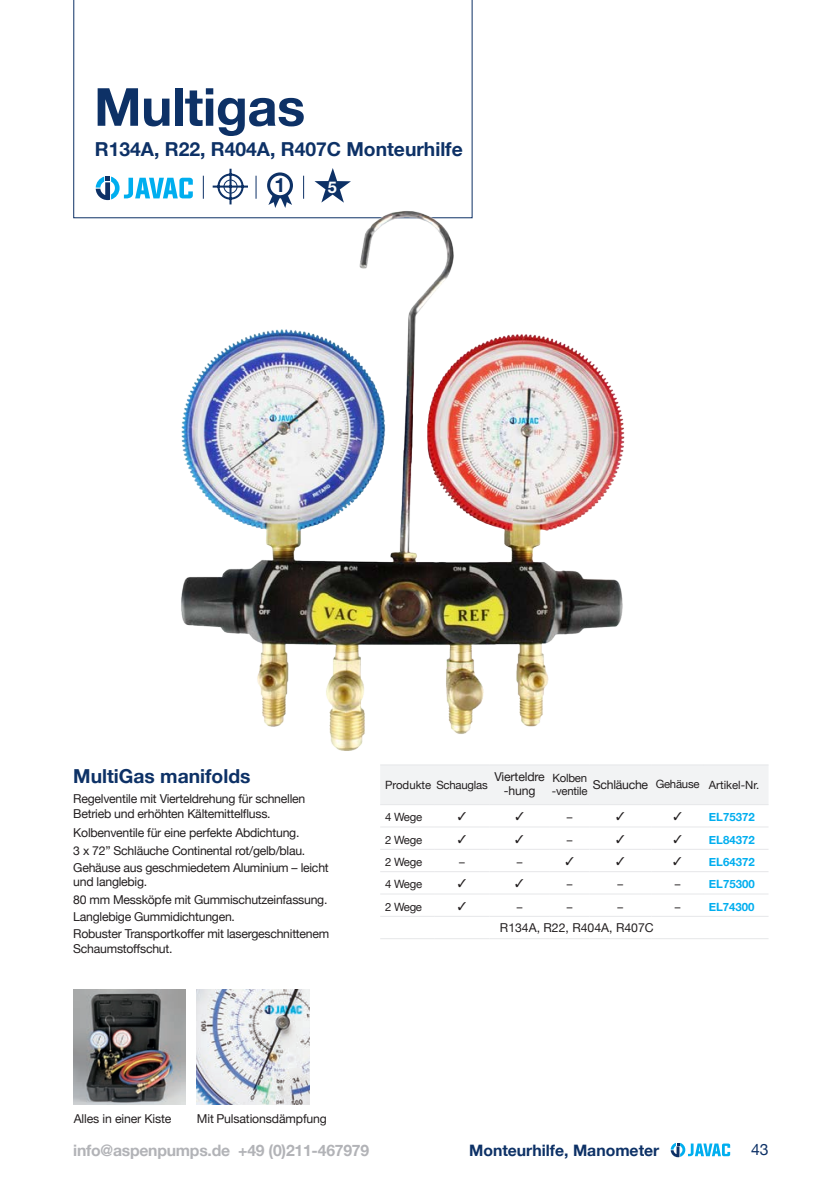
<style>
.page{position:relative;width:817px;height:1187px;background:#fff}
.page>*{position:absolute;margin:0;border:0;box-sizing:border-box;transform-origin:0 0}
.t1{font:700 52.5px "Helvetica Neue";letter-spacing:-.01em;color:#0d3166}
.t2{font:700 19.78px "Helvetica Neue";color:#0d3166}
.t3{font:700 19.25px "Helvetica Neue";color:#0d3166}
.t4{font:700 16.1px "Helvetica Neue";color:#fff}
.t5{font:700 15.75px "Helvetica Neue";letter-spacing:-.015em;color:#b2b3b7}
.t6{font:700 15.75px "Helvetica Neue";color:#0d3166}
.t7{font:15.75px "Helvetica Neue";color:#0d3166}
.t8{font:12.25px/14.7px "Helvetica Neue";letter-spacing:-.02em;color:#231f20}
.t9{font:12.25px "Helvetica Neue";color:#231f20}
.t10{font:11.38px/12.2px "Helvetica Neue";letter-spacing:-.02em;color:#231f20}
.t11{font:700 11.38px "Helvetica Neue";color:#00aeef}
.t12{font:11.38px "Helvetica Neue";color:#231f20}
</style>
<div class="page">
<svg style="left:670px;top:1143px;width:59px;height:13px"></svg>
<svg style="left:73px;top:0;width:399px;height:219px"></svg>
<svg style="left:96px;top:176px;width:54px;height:24px"></svg>
<div style="left:267px;top:172px;width:26px;height:26px;border:3px solid #0d3166;border-radius:50%"></div>
<svg style="left:212px;top:169px;width:35px;height:6px"></svg>
<svg style="left:314px;top:168px;width:37px;height:7px"></svg>
<div style="left:380px;top:765px;width:388px;height:39px;background:#f2f3f4"></div>
<hr style="left:703px;top:915px;width:65px;height:1px;background:#e6e7e9">
<hr style="left:703px;top:848px;width:65px;height:1px;background:#e6e7e9">
<hr style="left:380px;top:848px;width:54px;height:1px;background:#e6e7e9">
<hr style="left:434px;top:848px;width:55px;height:1px;background:#e6e7e9">
<hr style="left:589px;top:848px;width:62px;height:1px;background:#e6e7e9">
<hr style="left:651px;top:848px;width:52px;height:1px;background:#e6e7e9">
<hr style="left:589px;top:764px;width:62px;height:1px;background:#e6e7e9">
<hr style="left:651px;top:764px;width:52px;height:1px;background:#e6e7e9">
<hr style="left:703px;top:764px;width:65px;height:1px;background:#e6e7e9">
<hr style="left:380px;top:804px;width:54px;height:1px;background:#e6e7e9">
<hr style="left:489px;top:804px;width:60px;height:1px;background:#e6e7e9">
<hr style="left:549px;top:804px;width:40px;height:1px;background:#e6e7e9">
<hr style="left:489px;top:826px;width:60px;height:1px;background:#e6e7e9">
<hr style="left:549px;top:826px;width:40px;height:1px;background:#e6e7e9">
<hr style="left:489px;top:848px;width:60px;height:1px;background:#e6e7e9">
<hr style="left:549px;top:848px;width:40px;height:1px;background:#e6e7e9">
<hr style="left:489px;top:915px;width:60px;height:1px;background:#e6e7e9">
<hr style="left:549px;top:915px;width:40px;height:1px;background:#e6e7e9">
<hr style="left:380px;top:871px;width:54px;height:1px;background:#e6e7e9">
<hr style="left:434px;top:871px;width:55px;height:1px;background:#e6e7e9">
<hr style="left:489px;top:871px;width:60px;height:1px;background:#e6e7e9">
<hr style="left:549px;top:871px;width:40px;height:1px;background:#e6e7e9">
<hr style="left:589px;top:871px;width:62px;height:1px;background:#e6e7e9">
<hr style="left:651px;top:871px;width:52px;height:1px;background:#e6e7e9">
<hr style="left:703px;top:871px;width:65px;height:1px;background:#e6e7e9">
<hr style="left:380px;top:893px;width:54px;height:1px;background:#e6e7e9">
<hr style="left:434px;top:893px;width:55px;height:1px;background:#e6e7e9">
<hr style="left:489px;top:893px;width:60px;height:1px;background:#e6e7e9">
<hr style="left:549px;top:893px;width:40px;height:1px;background:#e6e7e9">
<hr style="left:589px;top:893px;width:62px;height:1px;background:#e6e7e9">
<hr style="left:651px;top:893px;width:52px;height:1px;background:#e6e7e9">
<hr style="left:703px;top:893px;width:65px;height:1px;background:#e6e7e9">
<hr style="left:380px;top:915px;width:54px;height:1px;background:#e6e7e9">
<hr style="left:434px;top:915px;width:55px;height:1px;background:#e6e7e9">
<hr style="left:589px;top:915px;width:62px;height:1px;background:#e6e7e9">
<hr style="left:651px;top:915px;width:52px;height:1px;background:#e6e7e9">
<hr style="left:380px;top:938px;width:54px;height:1px;background:#e6e7e9">
<hr style="left:434px;top:938px;width:55px;height:1px;background:#e6e7e9">
<hr style="left:489px;top:938px;width:60px;height:1px;background:#e6e7e9">
<hr style="left:549px;top:938px;width:40px;height:1px;background:#e6e7e9">
<hr style="left:589px;top:938px;width:62px;height:1px;background:#e6e7e9">
<hr style="left:651px;top:938px;width:52px;height:1px;background:#e6e7e9">
<hr style="left:703px;top:938px;width:65px;height:1px;background:#e6e7e9">
<hr style="left:703px;top:804px;width:65px;height:1px;background:#e6e7e9">
<hr style="left:703px;top:826px;width:65px;height:1px;background:#e6e7e9">
<hr style="left:434px;top:804px;width:55px;height:1px;background:#e6e7e9">
<hr style="left:589px;top:804px;width:62px;height:1px;background:#e6e7e9">
<hr style="left:651px;top:804px;width:52px;height:1px;background:#e6e7e9">
<hr style="left:380px;top:826px;width:54px;height:1px;background:#e6e7e9">
<hr style="left:434px;top:826px;width:55px;height:1px;background:#e6e7e9">
<hr style="left:589px;top:826px;width:62px;height:1px;background:#e6e7e9">
<hr style="left:651px;top:826px;width:52px;height:1px;background:#e6e7e9">
<img style="left:73px;top:989px;width:112px;height:115px">
<img style="left:197px;top:989px;width:112px;height:115px">
<img style="left:150px;top:175px;width:497px;height:591px">
<p class="t1" style="left:94px;top:66px;width:213px">Multigas</p>
<p class="t3" style="left:95px;top:134px;width:369px">R134A, R22, R404A, R407C Monteurhilfe</p>
<p class="t2" style="left:274px;top:170px;width:12px">1</p>
<p class="t4" style="left:327px;top:174px;width:10px">5</p>
<p class="t3" style="left:73px;top:761px;width:179px">MultiGas manifolds</p>
<p class="t8" style="left:73px;top:791px;width:233px">Regelventile mit Vierteldrehung für schnellen<br>Betrieb und erhöhten Kältemittelfluss.</p>
<p class="t8" style="left:73px;top:826px;width:227px">Kolbenventile für eine perfekte Abdichtung.</p>
<p class="t8" style="left:73px;top:843px;width:233px">3 x 72” Schläuche Continental rot/gelb/blau.</p>
<p class="t8" style="left:73px;top:860px;width:257px">Gehäuse aus geschmiedetem Aluminium – leicht und langlebig.</p>
<p class="t8" style="left:73px;top:892px;width:255px">80 mm Messköpfe mit Gummischutzeinfassung.</p>
<p class="t8" style="left:73px;top:909px;width:163px">Langlebige Gummidichtungen.</p>
<p class="t8" style="left:73px;top:926px;width:257px">Robuster Transportkoffer mit lasergeschnittenem<br>Schaumstoffschut.</p>
<p class="t10" style="left:385px;top:779px;width:104px">Produkte Schauglas</p>
<p class="t8" style="left:494px;top:769px;width:52px;text-align:center">Vierteldre -hung</p>
<p class="t10" style="left:551px;top:772px;width:37px">Kolben -ventile</p>
<p class="t8" style="left:592px;top:777px;width:57px">Schläuche</p>
<p class="t10" style="left:655px;top:778px;width:45px">Gehäuse</p>
<p class="t12" style="left:708px;top:776px;width:52px">Artikel-Nr.</p>
<p class="t10" style="left:385px;top:811px;width:38px">4 Wege</p>
<p class="t10" style="left:566px;top:811px;width:7px">–</p>
<p class="t11" style="left:708px;top:808px;width:47px">EL75372</p>
<p class="t10" style="left:385px;top:833px;width:38px">2 Wege</p>
<p class="t10" style="left:566px;top:833px;width:7px">–</p>
<p class="t11" style="left:708px;top:830px;width:47px">EL84372</p>
<p class="t10" style="left:385px;top:856px;width:38px">2 Wege</p>
<p class="t10" style="left:459px;top:856px;width:7px">–</p>
<p class="t10" style="left:516px;top:856px;width:7px">–</p>
<p class="t11" style="left:708px;top:852px;width:47px">EL64372</p>
<p class="t10" style="left:385px;top:878px;width:38px">4 Wege</p>
<p class="t10" style="left:566px;top:878px;width:7px">–</p>
<p class="t10" style="left:617px;top:878px;width:7px">–</p>
<p class="t10" style="left:674px;top:878px;width:7px">–</p>
<p class="t11" style="left:708px;top:875px;width:47px">EL75300</p>
<p class="t10" style="left:385px;top:900px;width:38px">2 Wege</p>
<p class="t10" style="left:516px;top:900px;width:7px">–</p>
<p class="t10" style="left:566px;top:900px;width:7px">–</p>
<p class="t10" style="left:617px;top:900px;width:7px">–</p>
<p class="t10" style="left:674px;top:900px;width:7px">–</p>
<p class="t11" style="left:708px;top:897px;width:47px">EL74300</p>
<p class="t9" style="left:499px;top:918px;width:155px">R134A, R22, R404A, R407C</p>
<p class="t8" style="left:74px;top:1111px;width:99px">Alles in einer Kiste</p>
<p class="t8" style="left:197px;top:1111px;width:131px">Mit Pulsationsdämpfung</p>
<p class="t5" style="left:73px;top:1137px;width:297px">info@aspenpumps.de +49 (0)211-467979</p>
<p class="t6" style="left:469px;top:1137px;width:192px">Monteurhilfe, Manometer</p>
<p class="t7" style="left:750px;top:1138px;width:19px">43</p>
</div>
